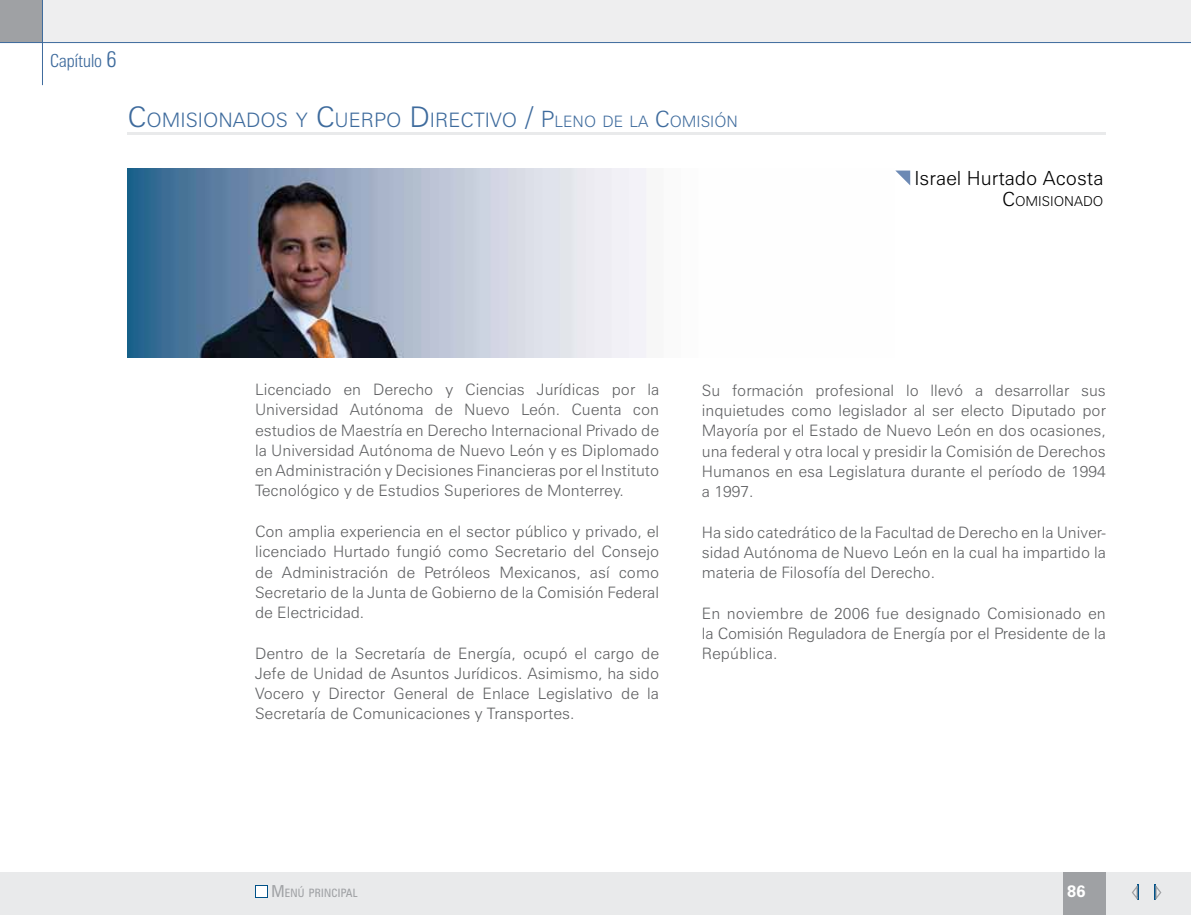
<style>
.page{position:relative;width:1191px;height:915px;background:#fff}
.page>*{position:absolute;margin:0;border:0;box-sizing:border-box;transform-origin:0 0}
.t1{font:300 19.95px "Zurich BT";color:#3e6b9d}
.t2{font:300 19.5px "Zurich BT";color:#000}
.t3{font:300 condensed 18px "Zurich BT";color:#3e6b9d}
.t4{font:700 16.5px "Zurich BT";color:#fff}
.t5{font:300 15.75px/20.2px "Zurich BT";color:#5f6062;text-align:justify}
.t6{font:300 13.65px "Zurich BT";color:#000}
.t7{font:condensed 11.55px "Zurich BT";color:#9fa1a4}
.s1{font-size:22.5px}
.s2{font-size:28.5px}
.s3{font-size:15.75px}
.s4{font-size:19.5px}
.s5{font-size:16.5px}
</style>
<div class="page">
<div style="left:0;top:0;width:43px;height:43px;background:#9fa1a4"></div>
<div style="left:43px;top:0;width:1148px;height:43px;background:#eeeeef"></div>
<hr style="left:0;top:42px;width:1191px;height:1px;background:#3e6b9d">
<hr style="left:42px;top:0;width:1px;height:85px;background:#3e6b9d">
<hr style="left:128px;top:132px;width:977px;height:3px;background:#e9eaeb">
<div style="left:0;top:872px;width:1191px;height:42px;background:#e9eaeb"></div>
<div style="left:1063px;top:872px;width:43px;height:42px;background:#9fa1a4"></div>
<svg style="left:1132px;top:884px;width:6px;height:16px"></svg>
<svg style="left:1154px;top:884px;width:8px;height:16px"></svg>
<svg style="left:255px;top:885px;width:13px;height:12px"></svg>
<div style="left:256px;top:885px;width:11px;height:11px;background:#fff"></div>
<svg style="left:895px;top:170px;width:15px;height:15px"></svg>
<img style="left:128px;top:169px;width:518px;height:189px">
<p class="t3" style="left:50px;top:49px;width:68px">Capítulo <span class="s1">6</span></p>
<p class="t1" style="left:128px;top:108px;width:612px"><span class="s2">C</span>OMISIONADOS Y <span class="s2">C</span>UERPO <span class="s2">D</span>IRECTIVO <span class="s2">/</span> <span class="s1">P</span><span class="s3">LENO DE LA</span> <span class="s1">C</span><span class="s3">OMISIÓN</span></p>
<p class="t2" style="left:914px;top:166px;width:190px">Israel Hurtado Acosta</p>
<p class="t6" style="left:1002px;top:193px;width:103px"><span class="s4">C</span>OMISIONADO</p>
<p class="t5" style="left:255px;top:379px;width:405px">Licenciado en Derecho y Ciencias Jurídicas por la Universidad Autónoma de Nuevo León. Cuenta con estudios de Maestría en Derecho Internacional Privado de la Universidad Autónoma de Nuevo León y es Diplomado en Administración y Decisiones Financieras por el Instituto Tecnológico y de Estudios Superiores de Monterrey.</p>
<p class="t5" style="left:255px;top:521px;width:405px">Con amplia experiencia en el sector público y privado, el licenciado Hurtado fungió como Secretario del Consejo de Administración de Petróleos Mexicanos, así como Secretario de la Junta de Gobierno de la Comisión Federal de Electricidad.</p>
<p class="t5" style="left:255px;top:642px;width:405px">Dentro de la Secretaría de Energía, ocupó el cargo de Jefe de Unidad de Asuntos Jurídicos. Asimismo, ha sido Vocero y Director General de Enlace Legislativo de la Secretaría de Comunicaciones y Transportes.</p>
<p class="t5" style="left:702px;top:379px;width:405px">Su formación profesional lo llevó a desarrollar sus inquietudes como legislador al ser electo Diputado por Mayoría por el Estado de Nuevo León en dos ocasiones, una federal y otra local y presidir la Comisión de Derechos Humanos en esa Legislatura durante el período de 1994 a 1997.</p>
<p class="t5" style="left:702px;top:521px;width:405px">Ha sido catedrático de la Facultad de Derecho en la Univer&shy;sidad Autónoma de Nuevo León en la cual ha impartido la materia de Filosofía del Derecho.</p>
<p class="t5" style="left:702px;top:602px;width:405px">En noviembre de 2006 fue designado Comisionado en la Comisión Reguladora de Energía por el Presidente de la República.</p>
<p class="t7" style="left:272px;top:885px;width:88px"><span class="s5">M</span>ENÚ PRINCIPAL</p>
<p class="t4" style="left:1067px;top:881px;width:20px">86</p>
<p class="t7" style="left:279px;top:886px;width:85px"><span class="s5">M</span>ENÚ PRINCIPAL</p>
</div>
